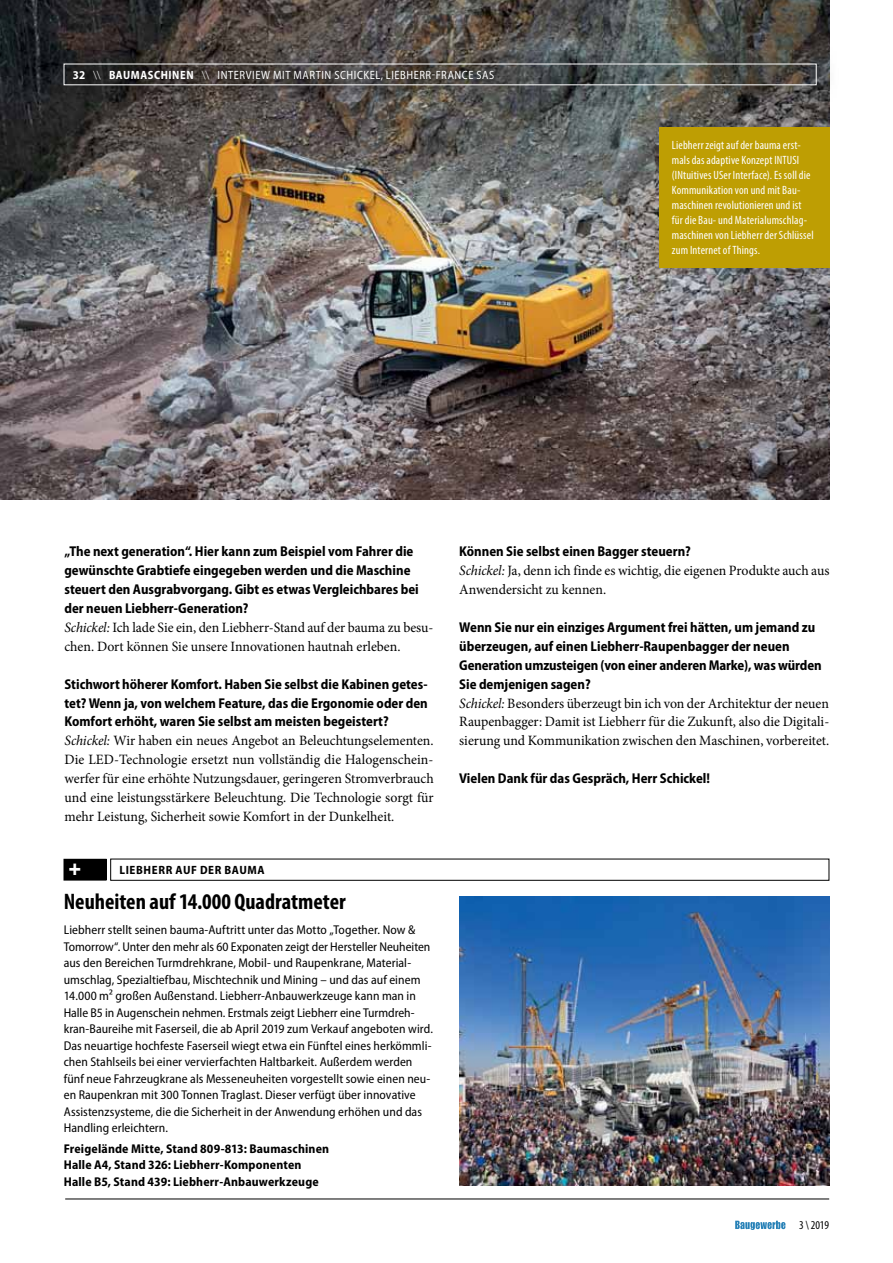
<style>
.page{position:relative;width:893px;height:1263px;background:#fff}
.page>*{position:absolute;margin:0;border:0;box-sizing:border-box;transform-origin:0 0}
.t1{font:700 condensed 22.5px "Myriad Pro";color:#000}
.t2{font:22.5px "Impact LT Std";color:#fff;scale:.95 1}
.t3{font:14.25px/18.9px "Minion Pro";color:#000}
.t4{font:700 semi-condensed 14.25px/18.9px "Myriad Pro";color:#000}
.t5{font:semi-condensed 12.75px/16.5px "Myriad Pro";letter-spacing:.005em;color:#000}
.t6{font:700 semi-condensed 12.75px/16.5px "Myriad Pro";letter-spacing:.01em;color:#000}
.t7{font:condensed 12px/15px "Myriad Pro";letter-spacing:.01em;color:#fff}
.t8{font:semi-condensed 12px "Myriad Pro";letter-spacing:.05em;color:#fff;scale:.95 1}
.t9{font:700 semi-condensed 12px "Myriad Pro";letter-spacing:.055em;color:#000}
.t10{font:condensed 12px "Myriad Pro";color:#000}
.s1{font-weight:700}
.s2{font-weight:300}
.s3{font-style:italic}
</style>
<div class="page">
<svg style="left:735px;top:1221px;width:50px;height:9px"></svg>
<img style="left:0;top:0;width:829px;height:500px">
<div style="left:41px;top:41px;width:798px;height:67px;background:#000;opacity:.75"></div>
<div style="left:64px;top:859px;width:42px;height:21px;background:#000"></div>
<hr style="left:65px;top:1199px;width:764px;height:1px;background:#000">
<img style="left:459px;top:897px;width:370px;height:289px">
<div style="left:659px;top:128px;width:170px;height:140px;background:#be9e03"></div>
<p class="t8" style="left:73px;top:68px;width:445px"><span class="s1">32</span> <span class="s2">\\</span> <span class="s1">Baumaschinen</span> <span class="s2">\\</span> Interview mit Martin Schickel, Li ebherr-France SAS</p>
<p class="t7" style="left:672px;top:138px;width:143px">Liebherr zeigt auf der bauma erst&shy;mals das adaptive Konzept INTUSI (INtuitives USer Interface). Es soll die Kommunikation von und mit Bau&shy;maschinen revolutionieren und ist für die Bau- und Materialumschlag&shy;maschinen von Liebherr der Schlüssel zum Internet of Things.</p>
<p class="t4" style="left:64px;top:542px;width:356px">„The next generation“. Hier kann zum Beispiel vom Fahrer die gewünschte Grabtiefe eingegeben werden und die Maschine steuert den Ausgrabvorgang. Gibt es etwas Vergleichbares bei der neuen Liebherr-Generation?</p>
<p class="t3" style="left:64px;top:618px;width:371px"><span class="s3">Schickel:</span> Ich lade Sie ein, den Liebherr-Stand auf der bauma zu besu&shy;chen. Dort können Sie unsere Innovationen hautnah erleben.</p>
<p class="t4" style="left:64px;top:675px;width:365px;text-align:justify">Stichwort höherer Komfort. Haben Sie selbst die Kabinen getes&shy;tet? Wenn ja, von welchem Feature, das die Ergonomie oder den Komfort erhöht, waren Sie selbst am meisten begeistert?</p>
<p class="t3" style="left:64px;top:731px;width:371px"><span class="s3">Schickel:</span> Wir haben ein neues Angebot an Beleuchtungselementen.<br>Die LED-Technologie ersetzt nun vollständig die Halogenschein&shy;werfer für eine erhöhte Nutzungsdauer, geringeren Stromverbrauch und eine leistungsstärkere Beleuchtung. Die Technologie sorgt für mehr Leistung, Sicherheit sowie Komfort in der Dunkelheit.</p>
<h1 class="t2" style="left:68px;top:854px;width:15px">+</h1>
<p class="t9" style="left:120px;top:863px;width:147px">Liebherr auf der bauma</p>
<h1 class="t1" style="left:64px;top:888px;width:283px">Neuheiten auf 14.000 Quadratmeter</h1>
<p class="t5" style="left:64px;top:922px;width:371px">Liebherr stellt seinen bauma-Auftritt unter das Motto „Together. Now &amp; Tomorrow“. Unter den mehr als 60 Exponaten zeigt der Hersteller Neuheiten aus den Bereichen Turmdrehkrane, Mobil- und Raupenkrane, Material&shy;umschlag, Spezialtiefbau, Mischtechnik und Mining – und das auf einem 14.000 m² großen Außenstand. Liebherr-Anbauwerkzeuge kann man in Halle B5 in Augenschein nehmen. Erstmals zeigt Liebherr eine Turmdreh&shy;kran-Baureihe mit Faserseil, die ab April 2019 zum Verkauf angeboten wird.<br>Das neuartige hochfeste Faserseil wiegt etwa ein Fünftel eines herkömmli&shy;chen Stahlseils bei einer vervierfachten Haltbarkeit. Außerdem werden fünf neue Fahrzeugkrane als Messeneuheiten vorgestellt sowie einen neu&shy;en Raupenkran mit 300 Tonnen Traglast. Dieser verfügt über innovative Assistenzsysteme, die die Sicherheit in der Anwendung erhöhen und das Handling erleichtern.</p>
<p class="t6" style="left:64px;top:1140px;width:267px">Freigelände Mitte, Stand 809-813: Baumaschinen<br>Halle A4, Stand 326: Liebherr-Komponenten<br>Halle B5, Stand 439: Liebherr-Anbauwerkzeuge</p>
<p class="t4" style="left:459px;top:542px;width:233px">Können Sie selbst einen Bagger steuern?</p>
<p class="t3" style="left:459px;top:561px;width:372px"><span class="s3">Schickel:</span> Ja, denn ich finde es wichtig, die eigenen Produkte auch aus<br>Anwendersicht zu kennen.</p>
<p class="t4" style="left:459px;top:618px;width:364px">Wenn Sie nur ein einziges Argument frei hätten, um jemand zu überzeugen, auf einen Liebherr-Raupenbagger der neuen Generation umzusteigen (von einer anderen Marke), was würden Sie demjenigen sagen?</p>
<p class="t3" style="left:459px;top:694px;width:371px;text-align:justify"><span class="s3">Schickel:</span> Besonders überzeugt bin ich von der Architektur der neuen Raupenbagger: Damit ist Liebherr für die Zukunft, also die Digitali&shy;sierung und Kommunikation zwischen den Maschinen, vorbereitet.</p>
<p class="t4" style="left:459px;top:769px;width:252px">Vielen Dank für das Gespräch, Herr Schickel!</p>
<p class="t10" style="left:799px;top:1218px;width:32px">3 \ 2019</p>
</div>
